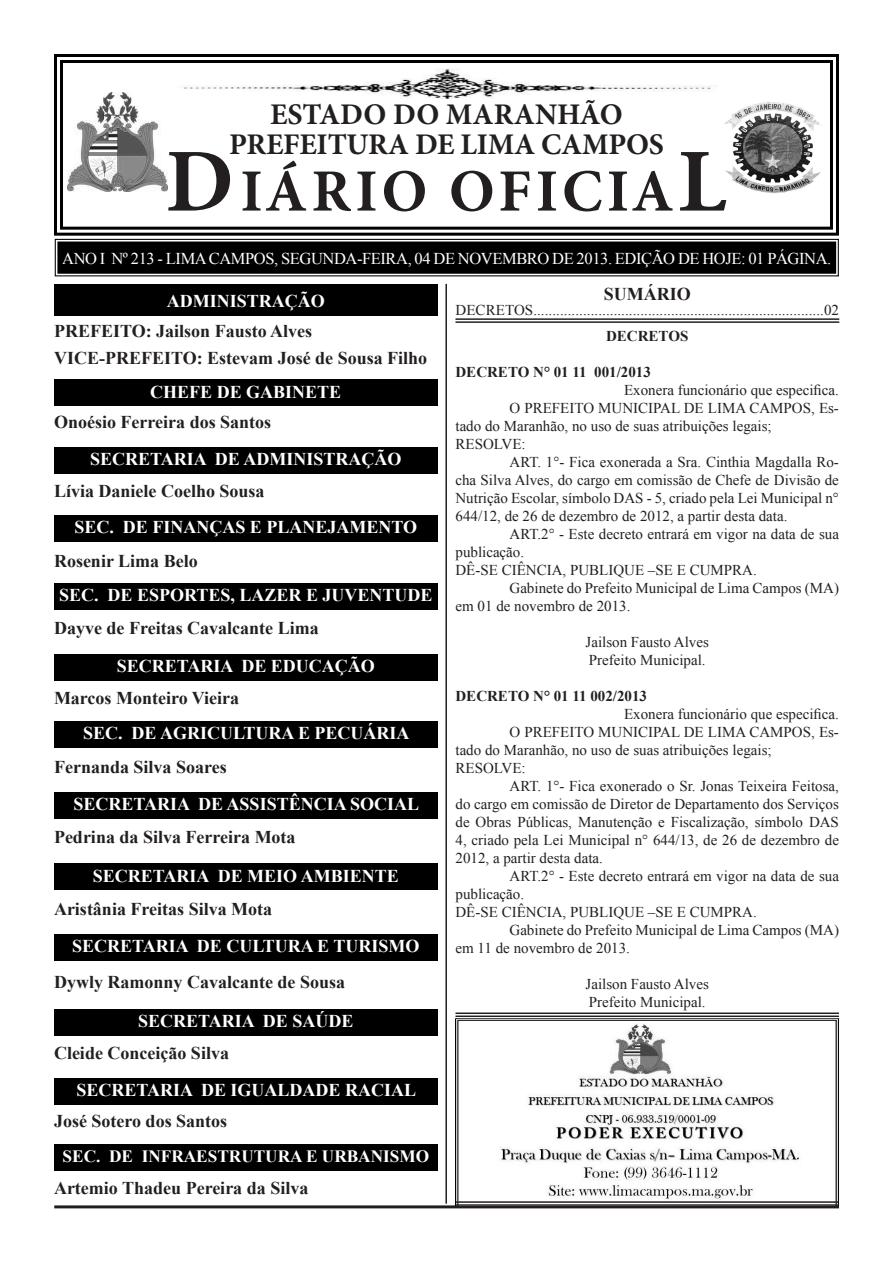
<style>
.page{position:relative;width:893px;height:1263px;background:#fff}
.page>*{position:absolute;margin:0;border:0;box-sizing:border-box;transform-origin:0 0}
.t1{font:700 60px "Minion Pro";letter-spacing:.06em;color:#231f20}
.t2{font:700 30px "Minion Pro";letter-spacing:-.01em;color:#231f20}
.t3{font:700 18px "Times New Roman";color:#231f20}
.t4{font:700 18px "Times New Roman";color:#fff}
.t5{font:700 17.25px "Times New Roman";color:#fff}
.t6{font:16.5px "Times New Roman";letter-spacing:-.025em;color:#fff}
.t7{font:15px/18px "Times New Roman";color:#231f20}
.t8{font:700 15px "Times New Roman";color:#231f20}
.s1{font-size:90px}
</style>
<div class="page">
<svg style="left:54px;top:54px;width:785px;height:182px"></svg>
<div style="left:60px;top:60px;width:773px;height:170px;border:3px solid #000"></div>
<svg style="left:54px;top:238px;width:785px;height:39px;background:#242424"></svg>
<div style="left:57px;top:241px;width:779px;height:33px;border:2px solid #000"></div>
<div style="left:61px;top:245px;width:771px;height:25px;border:1px solid #000"></div>
<div style="left:54px;top:284px;width:383px;height:31px;background:#000"></div>
<div style="left:54px;top:379px;width:384px;height:27px;background:#000"></div>
<div style="left:54px;top:447px;width:383px;height:27px;background:#000"></div>
<div style="left:54px;top:515px;width:384px;height:27px;background:#000"></div>
<div style="left:54px;top:583px;width:384px;height:27px;background:#000"></div>
<div style="left:54px;top:654px;width:384px;height:27px;background:#000"></div>
<div style="left:54px;top:721px;width:384px;height:27px;background:#000"></div>
<div style="left:54px;top:792px;width:384px;height:27px;background:#000"></div>
<div style="left:54px;top:863px;width:384px;height:27px;background:#000"></div>
<div style="left:54px;top:934px;width:383px;height:27px;background:#000"></div>
<div style="left:54px;top:1009px;width:384px;height:27px;background:#000"></div>
<div style="left:54px;top:1078px;width:384px;height:26px;background:#000"></div>
<div style="left:54px;top:1144px;width:384px;height:27px;background:#000"></div>
<img style="left:717px;top:97px;width:108px;height:103px">
<hr style="left:54px;top:1205px;width:785px;height:3px;background:#231f20">
<img style="left:67px;top:93px;width:101px;height:98px">
<img style="left:170px;top:69px;width:552px;height:30px">
<hr style="left:455px;top:318px;width:384px;height:2px;background:#231f20">
<hr style="left:455px;top:321px;width:384px;height:2px;background:#231f20">
<hr style="left:445px;top:284px;width:2px;height:920px;background:#231f20">
<hr style="left:455px;top:1012px;width:384px;height:2px;background:#231f20">
<hr style="left:455px;top:1015px;width:384px;height:2px;background:#231f20">
<img style="left:456px;top:1018px;width:383px;height:187px">
<hr style="left:456px;top:1201px;width:382px;height:2px;background:#231f20">
<hr style="left:456px;top:1204px;width:382px;height:2px;background:#231f20">
<p class="t2" style="left:270px;top:93px;width:354px">ESTADO DO MARANHÃO</p>
<p class="t2" style="left:229px;top:123px;width:436px">PREFEITURA DE LIMA CAMPOS</p>
<p class="t1" style="left:165px;top:149px;width:563px"><span class="s1">D</span>IÁRIO OFICIA<span class="s1">L</span></p>
<p class="t6" style="left:62px;top:247px;width:771px">ANO I Nº 213 - LIMA CAMPOS, SEGUNDA-FEIRA, 04 DE NOVEMBRO DE 2013. EDIÇÃO DE HOJE: 01 PÁGINA.</p>
<p class="t4" style="left:167px;top:288px;width:159px">ADMINISTRAÇÃO</p>
<p class="t3" style="left:54px;top:319px;width:260px">PREFEITO: Jailson Fausto Alves</p>
<p class="t3" style="left:54px;top:346px;width:375px">VICE-PREFEITO: Estevam José de Sousa Filho</p>
<p class="t4" style="left:150px;top:380px;width:193px">CHEFE DE GABINETE</p>
<p class="t3" style="left:604px;top:281px;width:88px">SUMÁRIO</p>
<p class="t7" style="left:455px;top:301px;width:385px">DECRETOS............................................................................02</p>
<p class="t8" style="left:606px;top:325px;width:84px">DECRETOS</p>
<p class="t8" style="left:455px;top:361px;width:197px">DECRETO N° 01 11 001/2013</p>
<p class="t7" style="left:624px;top:380px;width:216px">Exonera funcionário que especifica.</p>
<p class="t7" style="left:455px;top:398px;width:385px;text-indent:54px">O PREFEITO MUNICIPAL DE LIMA CAMPOS, Es&shy;tado do Maranhão, no uso de suas atribuições legais;</p>
<p class="t7" style="left:455px;top:434px;width:72px">RESOLVE:</p>
<p class="t7" style="left:455px;top:452px;width:385px;text-align:justify;text-indent:54px">ART. 1°- Fica exonerada a Sra. Cinthia Magdalla Ro&shy;cha Silva Alves, do cargo em comissão de Chefe de Divisão de Nutrição Escolar, símbolo DAS - 5, criado pela Lei Municipal n° 644/12, de 26 de dezembro de 2012, a partir desta data.</p>
<p class="t7" style="left:455px;top:524px;width:385px;text-indent:54px">ART.2° - Este decreto entrará em vigor na data de sua publicação.</p>
<p class="t7" style="left:455px;top:560px;width:303px">DÊ-SE CIÊNCIA, PUBLIQUE –SE E CUMPRA.</p>
<p class="t7" style="left:455px;top:578px;width:385px;text-indent:54px">Gabinete do Prefeito Municipal de Lima Campos (MA) em 01 de novembro de 2013.</p>
<p class="t7" style="left:586px;top:632px;width:125px">Jailson Fausto Alves</p>
<p class="t7" style="left:589px;top:650px;width:118px">Prefeito Municipal.</p>
<p class="t8" style="left:455px;top:685px;width:193px">DECRETO N° 01 11 002/2013</p>
<p class="t7" style="left:624px;top:704px;width:216px">Exonera funcionário que especifica.</p>
<p class="t7" style="left:455px;top:722px;width:385px;text-indent:54px">O PREFEITO MUNICIPAL DE LIMA CAMPOS, Es&shy;tado do Maranhão, no uso de suas atribuições legais;</p>
<p class="t7" style="left:455px;top:758px;width:72px">RESOLVE:</p>
<p class="t7" style="left:455px;top:776px;width:385px;text-align:justify;text-indent:54px">ART. 1°- Fica exonerado o Sr. Jonas Teixeira Feitosa, do cargo em comissão de Diretor de Departamento dos Serviços de Obras Públicas, Manutenção e Fiscalização, símbolo DAS 4, criado pela Lei Municipal n° 644/13, de 26 de dezembro de 2012, a partir desta data.</p>
<p class="t7" style="left:455px;top:866px;width:385px;text-indent:54px">ART.2° - Este decreto entrará em vigor na data de sua publicação.</p>
<p class="t7" style="left:455px;top:902px;width:303px">DÊ-SE CIÊNCIA, PUBLIQUE –SE E CUMPRA.</p>
<p class="t7" style="left:455px;top:920px;width:385px;text-indent:54px">Gabinete do Prefeito Municipal de Lima Campos (MA) em 11 de novembro de 2013.</p>
<p class="t7" style="left:586px;top:974px;width:125px">Jailson Fausto Alves</p>
<p class="t7" style="left:589px;top:992px;width:118px">Prefeito Municipal.</p>
<p class="t3" style="left:54px;top:410px;width:219px">Onoésio Ferreira dos Santos</p>
<p class="t4" style="left:90px;top:446px;width:313px">SECRETARIA DE ADMINISTRAÇÃO</p>
<p class="t3" style="left:54px;top:478px;width:212px">Lívia Daniele Coelho Sousa</p>
<p class="t4" style="left:74px;top:515px;width:344px">SEC. DE FINANÇAS E PLANEJAMENTO</p>
<p class="t3" style="left:54px;top:548px;width:145px">Rosenir Lima Belo</p>
<p class="t4" style="left:59px;top:583px;width:375px">SEC. DE ESPORTES, LAZER E JUVENTUDE</p>
<p class="t3" style="left:54px;top:616px;width:266px">Dayve de Freitas Cavalcante Lima</p>
<p class="t4" style="left:117px;top:653px;width:260px">SECRETARIA DE EDUCAÇÃO</p>
<p class="t3" style="left:54px;top:685px;width:187px">Marcos Monteiro Vieira</p>
<p class="t4" style="left:83px;top:721px;width:328px">SEC. DE AGRICULTURA E PECUÁRIA</p>
<p class="t3" style="left:54px;top:755px;width:174px">Fernanda Silva Soares</p>
<p class="t4" style="left:73px;top:792px;width:347px">SECRETARIA DE ASSISTÊNCIA SOCIAL</p>
<p class="t3" style="left:54px;top:824px;width:243px">Pedrina da Silva Ferreira Mota</p>
<p class="t4" style="left:93px;top:863px;width:307px">SECRETARIA DE MEIO AMBIENTE</p>
<p class="t3" style="left:54px;top:897px;width:220px">Aristânia Freitas Silva Mota</p>
<p class="t4" style="left:72px;top:934px;width:349px">SECRETARIA DE CULTURA E TURISMO</p>
<p class="t3" style="left:54px;top:970px;width:293px">Dywly Ramonny Cavalcante de Sousa</p>
<p class="t4" style="left:138px;top:1009px;width:217px">SECRETARIA DE SAÚDE</p>
<p class="t3" style="left:54px;top:1040px;width:176px">Cleide Conceição Silva</p>
<p class="t4" style="left:76px;top:1077px;width:341px">SECRETARIA DE IGUALDADE RACIAL</p>
<p class="t3" style="left:54px;top:1108px;width:175px">José Sotero dos Santos</p>
<p class="t5" style="left:63px;top:1144px;width:368px">SEC. DE INFRAESTRUTURA E URBANISMO</p>
<p class="t3" style="left:54px;top:1176px;width:256px">Artemio Thadeu Pereira da Silva</p>
</div>
